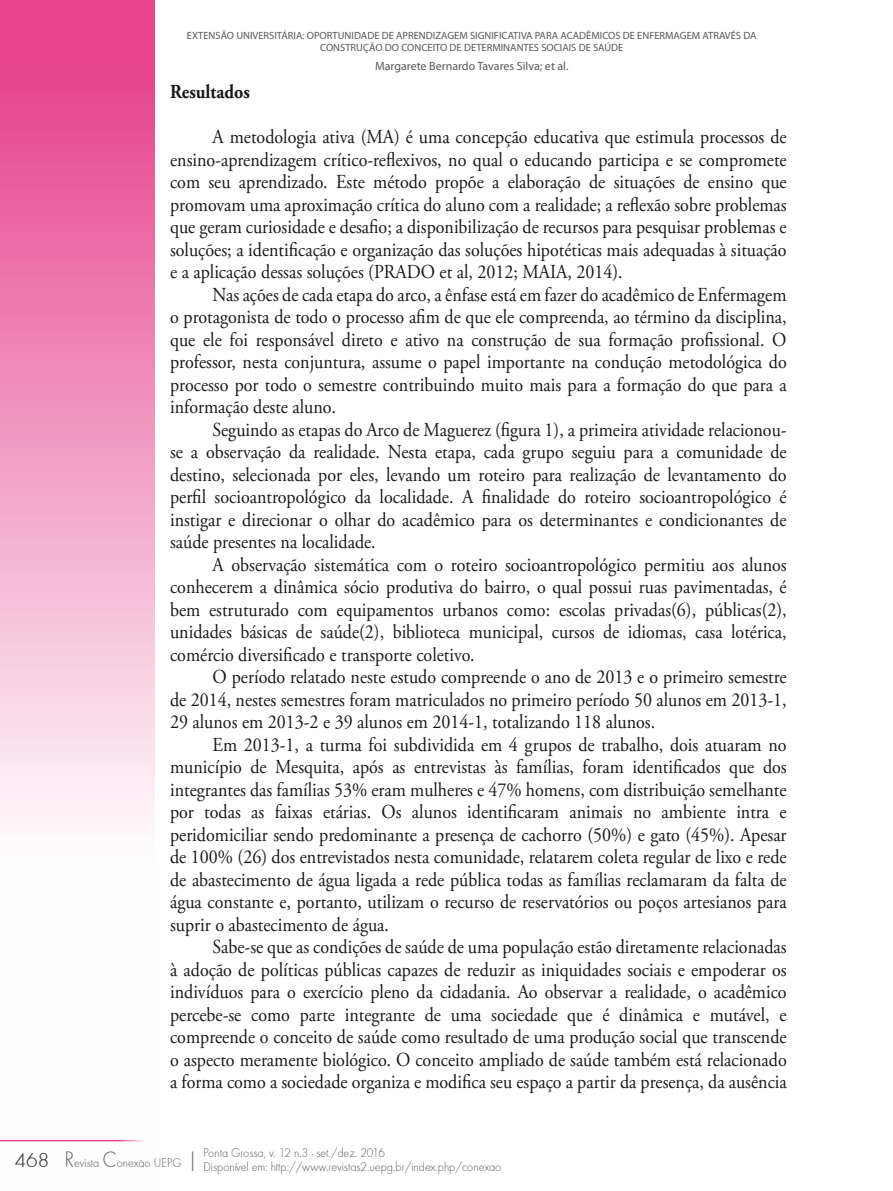
<style>
.page{position:relative;width:893px;height:1191px;background:#fff}
.page>*{position:absolute;margin:0;border:0;box-sizing:border-box;transform-origin:0 0}
.t1{font:19.8px/22.5px "Adobe Garamond Pro";color:#1a171c;text-align:justify;scale:.91 1}
.t2{font:700 19.8px "Adobe Garamond Pro";color:#1a171c;scale:.91 1}
.t3{font:13.2px/14.4px "Futura TEE Ligh";color:#58585a;scale:.91 1}
.t4{font:12px "Myriad Pro";color:#58585a}
.t5{font:10.5px/12.6px "Myriad Pro";color:#58585a;text-align:center}
.s1{font-size:23.1px}
.s2{font-size:21px;color:#1a171c}
</style>
<div class="page">
<svg style="left:0;top:0;width:155px;height:1142px"></svg>
<hr style="left:0;top:1139px;width:149px;height:2px;background:#e6438b">
<p class="t5" style="left:187px;top:29px;width:571px">EXTENSÃO UNIVERSITÁRIA: OPORTUNIDADE DE APRENDIZAGEM SIGNIFICATIVA PARA ACADÊMICOS DE ENFERMAGEM ATRAVÉS DA<br>CONSTRUÇÃO DO CONCEITO DE DETERMINANTES SOCIAIS DE SAÚDE</p>
<p class="t4" style="left:375px;top:58px;width:195px">Margarete Bernardo Tavares Silva; et al.</p>
<p class="t2" style="left:170px;top:80px;width:89px">Resultados</p>
<p class="t1" style="left:170px;top:126px;width:679px;text-indent:43px">A metodologia ativa (MA) é uma concepção educativa que estimula processos de ensino-aprendizagem crítico-reflexivos, no qual o educando participa e se compromete com seu aprendizado. Este método propõe a elaboração de situações de ensino que promovam uma aproximação crítica do aluno com a realidade; a reflexão sobre problemas que geram curiosidade e desafio; a disponibilização de recursos para pesquisar problemas e soluções; a identificação e organização das soluções hipotéticas mais adequadas à situação e a aplicação dessas soluções (PRADO et al, 2012; MAIA, 2014).</p>
<p class="t1" style="left:170px;top:284px;width:679px;text-indent:43px">Nas ações de cada etapa do arco, a ênfase está em fazer do acadêmico de Enfermagem o protagonista de todo o processo afim de que ele compreenda, ao término da disciplina, que ele foi responsável direto e ativo na construção de sua formação profissional. O professor, nesta conjuntura, assume o papel importante na condução metodológica do processo por todo o semestre contribuindo muito mais para a formação do que para a informação deste aluno.</p>
<p class="t1" style="left:170px;top:419px;width:679px;text-indent:43px">Seguindo as etapas do Arco de Maguerez (figura 1), a primeira atividade relacionou&shy;se a observação da realidade. Nesta etapa, cada grupo seguiu para a comunidade de destino, selecionada por eles, levando um roteiro para realização de levantamento do perfil socioantropológico da localidade. A finalidade do roteiro socioantropológico é instigar e direcionar o olhar do acadêmico para os determinantes e condicionantes de saúde presentes na localidade.</p>
<p class="t1" style="left:170px;top:554px;width:679px;text-indent:43px">A observação sistemática com o roteiro socioantropológico permitiu aos alunos conhecerem a dinâmica sócio produtiva do bairro, o qual possui ruas pavimentadas, é bem estruturado com equipamentos urbanos como: escolas privadas(6), públicas(2), unidades básicas de saúde(2), biblioteca municipal, cursos de idiomas, casa lotérica, comércio diversificado e transporte coletivo.</p>
<p class="t1" style="left:170px;top:666px;width:679px;text-indent:43px">O período relatado neste estudo compreende o ano de 2013 e o primeiro semestre de 2014, nestes semestres foram matriculados no primeiro período 50 alunos em 2013-1, 29 alunos em 2013-2 e 39 alunos em 2014-1, totalizando 118 alunos.</p>
<p class="t1" style="left:170px;top:734px;width:679px;text-indent:43px">Em 2013-1, a turma foi subdividida em 4 grupos de trabalho, dois atuaram no município de Mesquita, após as entrevistas às famílias, foram identificados que dos integrantes das famílias 53% eram mulheres e 47% homens, com distribuição semelhante por todas as faixas etárias. Os alunos identificaram animais no ambiente intra e peridomiciliar sendo predominante a presença de cachorro (50%) e gato (45%). Apesar de 100% (26) dos entrevistados nesta comunidade, relatarem coleta regular de lixo e rede de abastecimento de água ligada a rede pública todas as famílias reclamaram da falta de água constante e, portanto, utilizam o recurso de reservatórios ou poços artesianos para suprir o abastecimento de água.</p>
<p class="t1" style="left:170px;top:936px;width:679px;text-indent:43px">Sabe-se que as condições de saúde de uma população estão diretamente relacionadas à adoção de políticas públicas capazes de reduzir as iniquidades sociais e empoderar os indivíduos para o exercício pleno da cidadania. Ao observar a realidade, o acadêmico percebe-se como parte integrante de uma sociedade que é dinâmica e mutável, e compreende o conceito de saúde como resultado de uma produção social que transcende o aspecto meramente biológico. O conceito ampliado de saúde também está relacionado a forma como a sociedade organiza e modifica seu espaço a partir da presença, da ausência</p>
<p class="t3" style="left:203px;top:1145px;width:329px;text-indent:-63px">- <span class="s1">|</span> Ponta Grossa, v. 12 n.3 - set./dez. 2016<br>Disponível em: http://www.revistas2.uepg.br/index.php/conexao</p>
<p class="t3" style="left:15px;top:1155px;width:185px"><span class="s2">468</span> <span class="s1">R</span>evista <span class="s1">C</span>onexao UEPG</p>
</div>
